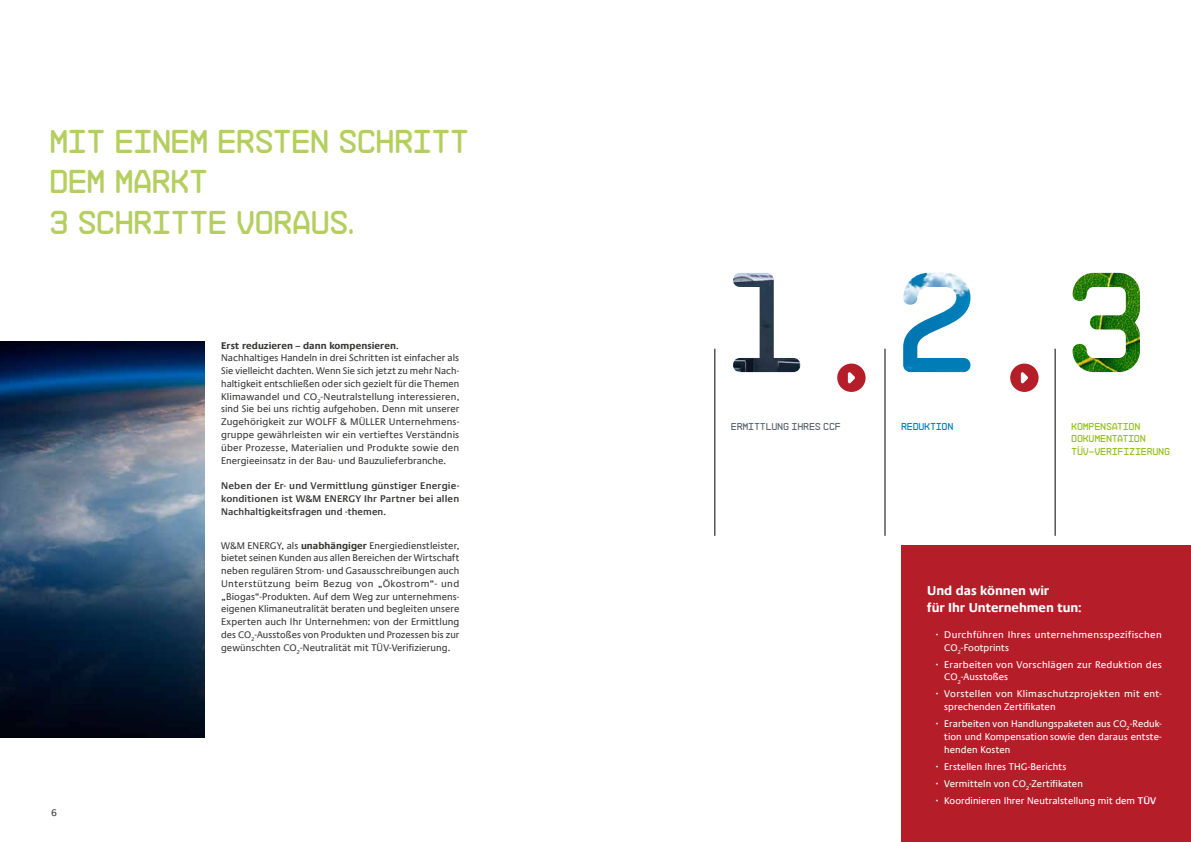
<style>
.page{position:relative;width:1191px;height:842px;background:#fff}
.page>*{position:absolute;margin:0;border:0;box-sizing:border-box;transform-origin:0 0}
.t1{font:33px/41.2px "NB55 RMS";letter-spacing:-.005em;color:#b4cf5f}
.t2{font:700 13px/17px "Praxis Com";letter-spacing:-.005em;color:#fff}
.t3{font:10px/12.8px "NB55 RMS";letter-spacing:.01em;color:#94c11c}
.t4{font:10px "NB55 RMS";letter-spacing:.01em;color:#5e6774}
.t5{font:10px "NB55 RMS";letter-spacing:.01em;color:#0082c0}
.t6{font:9.8px/12.8px "Praxis Com";letter-spacing:.005em;color:#3b3b3a;text-align:justify}
.t7{font:9.8px/12.8px "Praxis Com";letter-spacing:.01em;color:#fff}
.t8{font:600 9.8px/12.8px "Praxis Com";letter-spacing:.005em;color:#3b3b3a;text-align:justify}
.t9{font:700 9.8px "Praxis Com";letter-spacing:.005em;color:#3b3b3a}
.s1{font-weight:700}
.s2{font-weight:600}
</style>
<div class="page">
<img style="left:1072px;top:273px;width:68px;height:99px">
<img style="left:733px;top:273px;width:68px;height:99px">
<img style="left:903px;top:273px;width:68px;height:99px">
<div style="left:837px;top:364px;width:28px;height:28px;background:#b51d28;border-radius:50%"></div>
<svg style="left:848px;top:372px;width:7px;height:11px"></svg>
<div style="left:1010px;top:364px;width:28px;height:28px;background:#b51d28;border-radius:50%"></div>
<svg style="left:1020px;top:372px;width:8px;height:11px"></svg>
<div style="left:901px;top:546px;width:290px;height:296px;background:#b51d28"></div>
<hr style="left:714px;top:349px;width:1px;height:187px;background:#000">
<hr style="left:884px;top:349px;width:1px;height:187px;background:#000">
<hr style="left:1054px;top:349px;width:1px;height:187px;background:#000">
<img style="left:0;top:342px;width:204px;height:395px">
<h1 class="t1" style="left:51px;top:119px;width:85px">MIT EINEM</h1>
<h1 class="t1" style="left:219px;top:119px;width:253px">ERSTEN SCHRITT</h1>
<h1 class="t1" style="left:51px;top:159px;width:19px">DEM</h1>
<h1 class="t1" style="left:51px;top:159px;width:306px;text-indent:65px">MARKT<br>3 SCHRITTE VORAUS.</h1>
<p class="t6" style="left:51px;top:807px;width:8px">6</p>
<p class="t9" style="left:221px;top:339px;width:179px">Erst reduzieren – dann kompensieren.</p>
<p class="t6" style="left:221px;top:352px;width:240px">Nachhaltiges Handeln in drei Schritten ist einfacher als Sie vielleicht dachten. Wenn Sie sich jetzt zu mehr Nach&shy;haltigkeit entschließen oder sich gezielt für die Themen Klimawandel und CO<sub>2</sub>-Neutralstellung interessieren, sind Sie bei uns richtig aufgehoben. Denn mit unserer Zugehörigkeit zur WOLFF &amp; MÜLLER Unternehmens&shy;gruppe gewährleisten wir ein vertieftes Verständnis über Prozesse, Materialien und Produkte sowie den Energieeinsatz in der Bau- und Bauzulieferbranche.</p>
<p class="t8" style="left:221px;top:479px;width:240px">Neben der Er- und Vermittlung günstiger Energie&shy;konditionen ist W&amp;M ENERGY Ihr Partner bei allen Nachhaltigkeitsfragen und -themen.</p>
<p class="t6" style="left:221px;top:539px;width:240px">W&amp;M ENERGY, als <span class="s1">unabhängiger</span> Energiedienstleister, bietet seinen Kunden aus allen Bereichen der Wirtschaft neben regulären Strom- und Gasausschreibungen auch Unterstützung beim Bezug von „Ökostrom“- und „Biogas“-Produkten. Auf dem Weg zur unternehmens&shy;eigenen Klimaneutralität beraten und begleiten unsere Experten auch Ihr Unternehmen: von der Ermittlung des CO<sub>2</sub>-Ausstoßes von Produkten und Prozessen bis zur gewünschten CO<sub>2</sub>-Neutralität mit TÜV-Verifizierung.</p>
<p class="t4" style="left:731px;top:420px;width:111px">ERMITTLUNG IHRES CCF</p>
<p class="t5" style="left:901px;top:420px;width:54px">REDUKTION</p>
<p class="t3" style="left:1071px;top:419px;width:100px">KOMPENSATION<br>DOKUMENTATION<br>TÜV-VERIFIZIERUNG</p>
<h2 class="t2" style="left:927px;top:582px;width:156px">Und das können wir<br>für Ihr Unternehmen tun:</h2>
<p class="t7" style="left:944px;top:628px;width:219px;text-indent:-9px">· Durchführen Ihres unternehmensspezifischen<br>CO<sub>2</sub>-Footprints</p>
<p class="t7" style="left:944px;top:658px;width:219px;text-indent:-9px">· Erarbeiten von Vorschlägen zur Reduktion des<br>CO<sub>2</sub>-Ausstoßes</p>
<p class="t7" style="left:944px;top:688px;width:218px;text-indent:-9px">· Vorstellen von Klimaschutzprojekten mit ent&shy;sprechenden Zertifikaten</p>
<p class="t7" style="left:944px;top:717px;width:219px;text-align:justify;text-indent:-9px">· Erarbeiten von Handlungspaketen aus CO<sub>2</sub>-Reduk&shy;tion und Kompensation sowie den daraus entste&shy;henden Kosten</p>
<p class="t7" style="left:935px;top:758px;width:222px;line-height:17px">· Erstellen Ihres THG-Berichts<br>· Vermitteln von CO<sub>2</sub>-Zertifikaten<br>· Koordinieren Ihrer Neutralstellung mit dem <span class="s2">TÜV</span></p>
</div>
